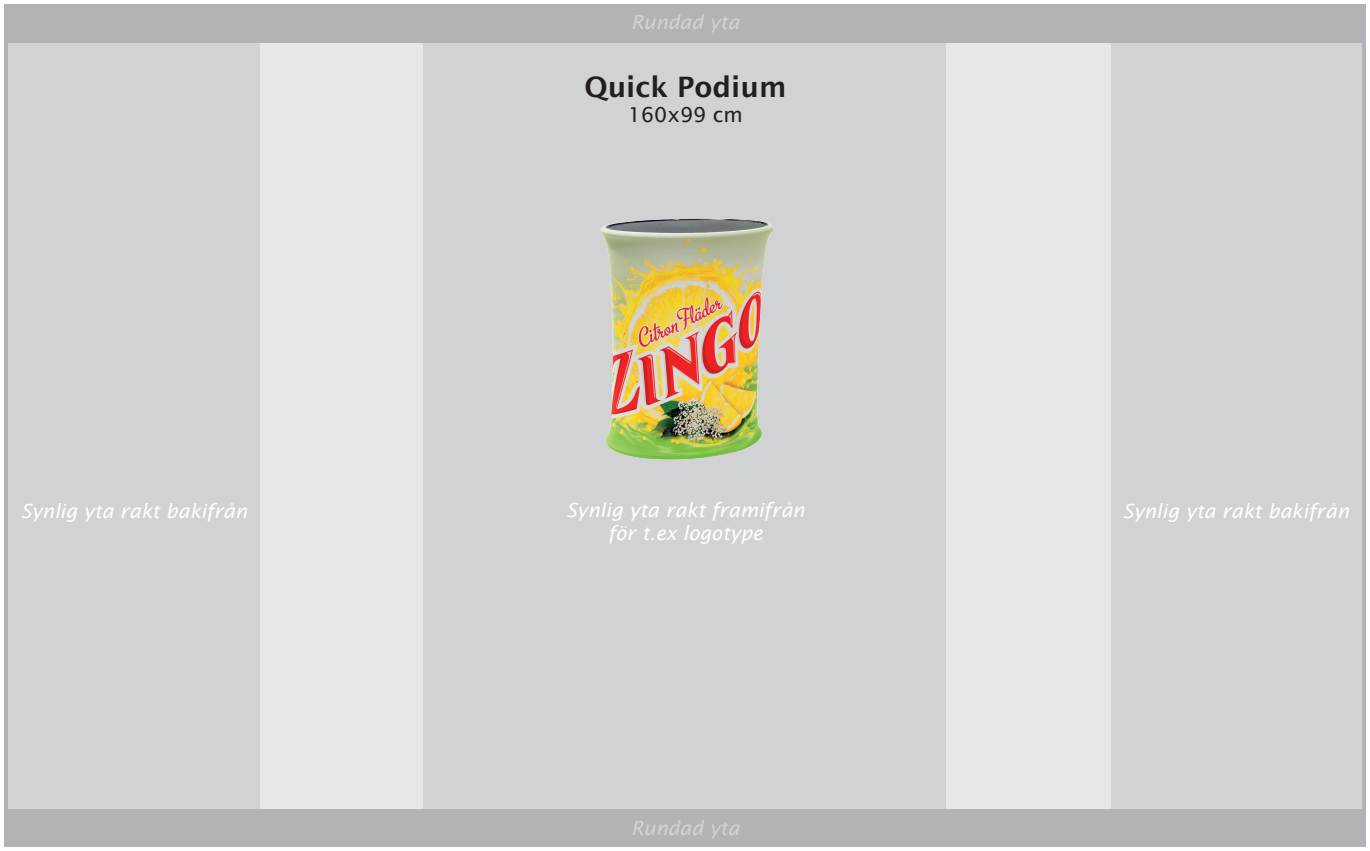
<style>
.page{position:relative;width:1370px;height:851px;background:#fff}
.page>*{position:absolute;margin:0;border:0;box-sizing:border-box;transform-origin:0 0}
.t1{font:600 28.2px "Lucida Sans";color:#231f20}
.t2{font:20.7px "Lucida Sans";color:#231f20}
.t3{font:italic 19.5px/23.4px "Lucida Sans";color:#fff;text-align:center}
.t4{font:italic 19.5px "Lucida Sans";color:#d1d2d4}
</style>
<div class="page">
<div style="left:4px;top:4px;width:1361px;height:842px;background:#b2b3b7"></div>
<div style="left:1110px;top:43px;width:251px;height:765px;background:#d1d2d4"></div>
<div style="left:946px;top:43px;width:164px;height:765px;background:#e6e7e9"></div>
<div style="left:259px;top:43px;width:164px;height:765px;background:#e6e7e9"></div>
<div style="left:9px;top:43px;width:250px;height:765px;background:#d1d2d4"></div>
<div style="left:423px;top:43px;width:523px;height:765px;background:#d1d2d4"></div>
<img style="left:600px;top:218px;width:173px;height:242px">
<p class="t4" style="left:631px;top:11px;width:110px">Rundad yta</p>
<h1 class="t1" style="left:584px;top:71px;width:203px">Quick Podium</h1>
<p class="t2" style="left:628px;top:103px;width:116px">160x99 cm</p>
<p class="t3" style="left:566px;top:498px;width:240px">Synlig yta rakt framifrån för t.ex logotype</p>
<p class="t3" style="left:21px;top:499px;width:228px">Synlig yta rakt bakifrån</p>
<p class="t3" style="left:1122px;top:499px;width:228px">Synlig yta rakt bakifrån</p>
<p class="t4" style="left:631px;top:816px;width:110px">Rundad yta</p>
</div>
